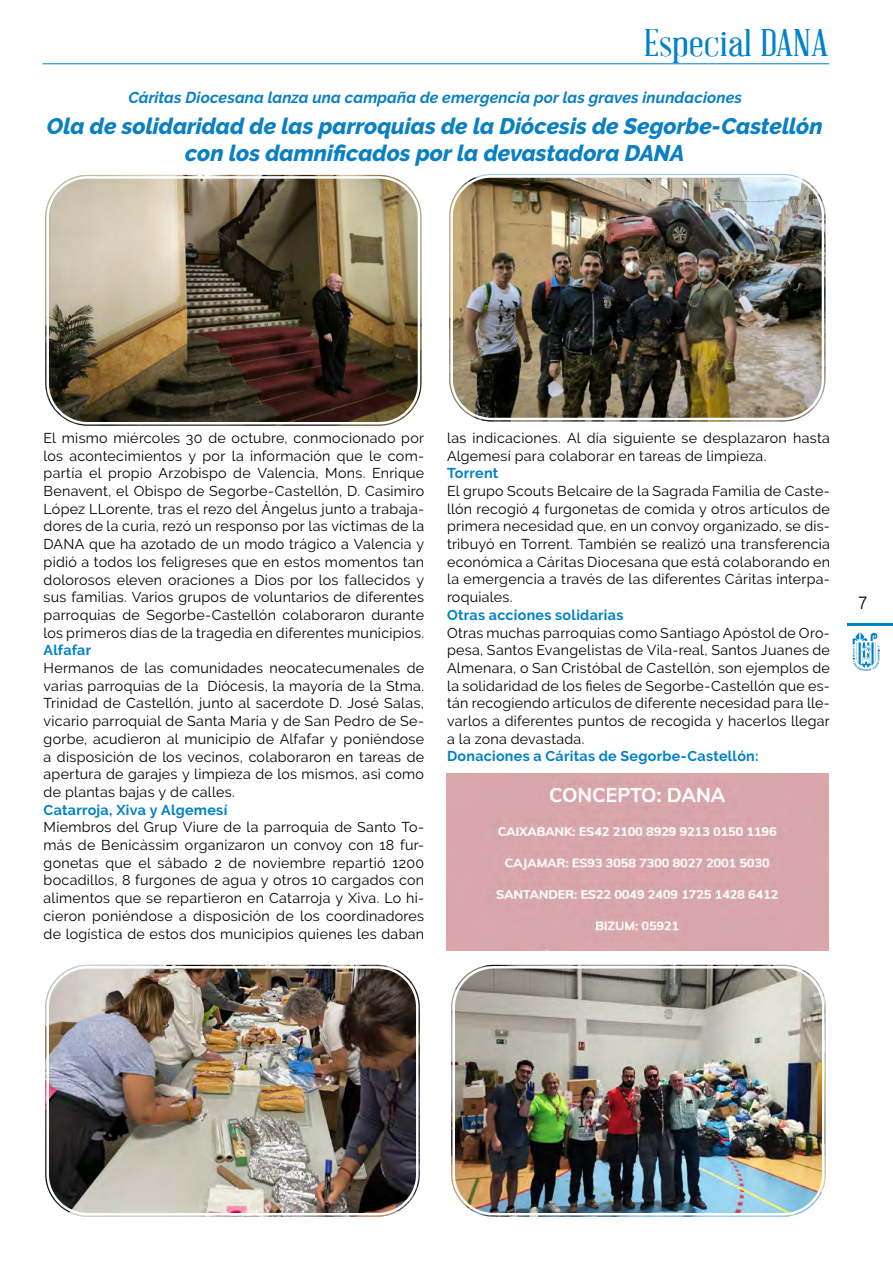
<style>
.page{position:relative;width:893px;height:1263px;background:#fff}
.page>*{position:absolute;margin:0;border:0;box-sizing:border-box;transform-origin:0 0}
.t1{font:37.5px "Abraham Lincoln";color:#0081c9;scale:1.2 1}
.t2{font:italic 800 22.5px/27px "Raleway";letter-spacing:-.005em;color:#0a80c4;text-align:center}
.t3{font:300 18px "Ubuntu";color:#000}
.t4{font:italic 700 15.75px "Raleway";letter-spacing:.005em;color:#0a80c4}
.t5{font:14.25px/17.7px "Raleway";letter-spacing:.02em;color:#000;text-align:justify}
.t6{font:700 14.25px "Raleway";letter-spacing:.02em;color:#0081c9}
</style>
<div class="page">
<hr style="left:847px;top:624px;width:46px;height:2px;background:#0081c9">
<svg style="left:853px;top:632px;width:26px;height:39px"></svg>
<hr style="left:43px;top:63px;width:786px;height:1px;background:#0081c9">
<img style="left:45px;top:965px;width:375px;height:252px">
<div style="left:41px;top:961px;width:383px;height:259px;border:2px solid #fff;border-radius:45px"></div>
<div style="left:46px;top:966px;width:373px;height:249px;border:2px solid #fff;border-radius:40px"></div>
<img style="left:451px;top:965px;width:374px;height:252px">
<div style="left:447px;top:961px;width:382px;height:259px;border:2px solid #fff;border-radius:45px"></div>
<div style="left:452px;top:966px;width:372px;height:249px;border:2px solid #fff;border-radius:40px"></div>
<img style="left:45px;top:175px;width:376px;height:251px">
<div style="left:41px;top:171px;width:384px;height:258px;border:2px solid #fff;border-radius:45px"></div>
<div style="left:46px;top:176px;width:374px;height:248px;border:2px solid #fff;border-radius:40px"></div>
<img style="left:449px;top:178px;width:376px;height:243px">
<div style="left:445px;top:170px;width:384px;height:255px;border:2px solid #fff;border-radius:45px"></div>
<div style="left:450px;top:175px;width:374px;height:245px;border:2px solid #fff;border-radius:40px"></div>
<img style="left:446px;top:774px;width:382px;height:177px">
<h1 class="t1" style="left:644px;top:23px;width:155px">Especial DANA</h1>
<p class="t4" style="left:128px;top:89px;width:615px">Cáritas Diocesana lanza una campaña de emergencia por las graves inundaciones</p>
<h2 class="t2" style="left:47px;top:112px;width:777px">Ola de solidaridad de las parroquias de la Diócesis de Segorbe-Castellón con los damnificados por la devastadora DANA</h2>
<p class="t5" style="left:44px;top:429px;width:382px">El mismo miércoles 30 de octubre, conmocionado por los acontecimientos y por la información que le com&shy;partía el propio Arzobispo de Valencia, Mons. Enrique Benavent, el Obispo de Segorbe-Castellón, D. Casimiro López LLorente, tras el rezo del Ángelus junto a trabaja&shy;dores de la curia, rezó un responso por las víctimas de la DANA que ha azotado de un modo trágico a Valencia y pidió a todos los feligreses que en estos momentos tan dolorosos eleven oraciones a Dios por los fallecidos y sus familias. Varios grupos de voluntarios de diferentes parroquias de Segorbe-Castellón colaboraron durante los primeros días de la tragedia en diferentes municipios.</p>
<p class="t6" style="left:44px;top:642px;width:49px">Alfafar</p>
<p class="t5" style="left:44px;top:659px;width:382px">Hermanos de las comunidades neocatecumenales de varias parroquias de la Diócesis, la mayoría de la Stma.<br>Trinidad de Castellón, junto al sacerdote D. José Salas, vicario parroquial de Santa María y de San Pedro de Se&shy;gorbe, acudieron al municipio de Alfafar y poniéndose a disposición de los vecinos, colaboraron en tareas de apertura de garajes y limpieza de los mismos, asi como de plantas bajas y de calles.</p>
<p class="t6" style="left:44px;top:801px;width:185px">Catarroja, Xiva y Algemesí</p>
<p class="t5" style="left:44px;top:818px;width:382px">Miembros del Grup Viure de la parroquia de Santo To&shy;más de Benicàssim organizaron un convoy con 18 fur&shy;gonetas que el sábado 2 de noviembre repartió 1200 bocadillos, 8 furgones de agua y otros 10 cargados con alimentos que se repartieron en Catarroja y Xiva. Lo hi&shy;cieron poniéndose a disposición de los coordinadores de logística de estos dos municipios quienes les daban</p>
<p class="t5" style="left:447px;top:429px;width:384px">las indicaciones. Al día siguiente se desplazaron hasta<br>Algemesí para colaborar en tareas de limpieza.</p>
<p class="t6" style="left:447px;top:465px;width:53px">Torrent</p>
<p class="t5" style="left:447px;top:482px;width:384px">El grupo Scouts Belcaire de la Sagrada Familia de Caste&shy;llón recogió 4 furgonetas de comida y otros artículos de primera necesidad que, en un convoy organizado, se dis&shy;tribuyó en Torrent. También se realizó una transferencia económica a Cáritas Diocesana que está colaborando en la emergencia a través de las diferentes Cáritas interpa&shy;roquiales.</p>
<p class="t6" style="left:447px;top:607px;width:178px">Otras acciones solidarias</p>
<p class="t5" style="left:447px;top:624px;width:384px">Otras muchas parroquias como Santiago Apóstol de Oro&shy;pesa, Santos Evangelistas de Vila-real, Santos Juanes de Almenara, o San Cristóbal de Castellón, son ejemplos de la solidaridad de los fieles de Segorbe-Castellón que es&shy;tán recogiendo artículos de diferente necesidad para lle&shy;varlos a diferentes puntos de recogida y hacerlos llegar a la zona devastada.</p>
<p class="t6" style="left:447px;top:748px;width:313px">Donaciones a Cáritas de Segorbe-Castellón:</p>
<p class="t3" style="left:858px;top:591px;width:12px">7</p>
</div>
